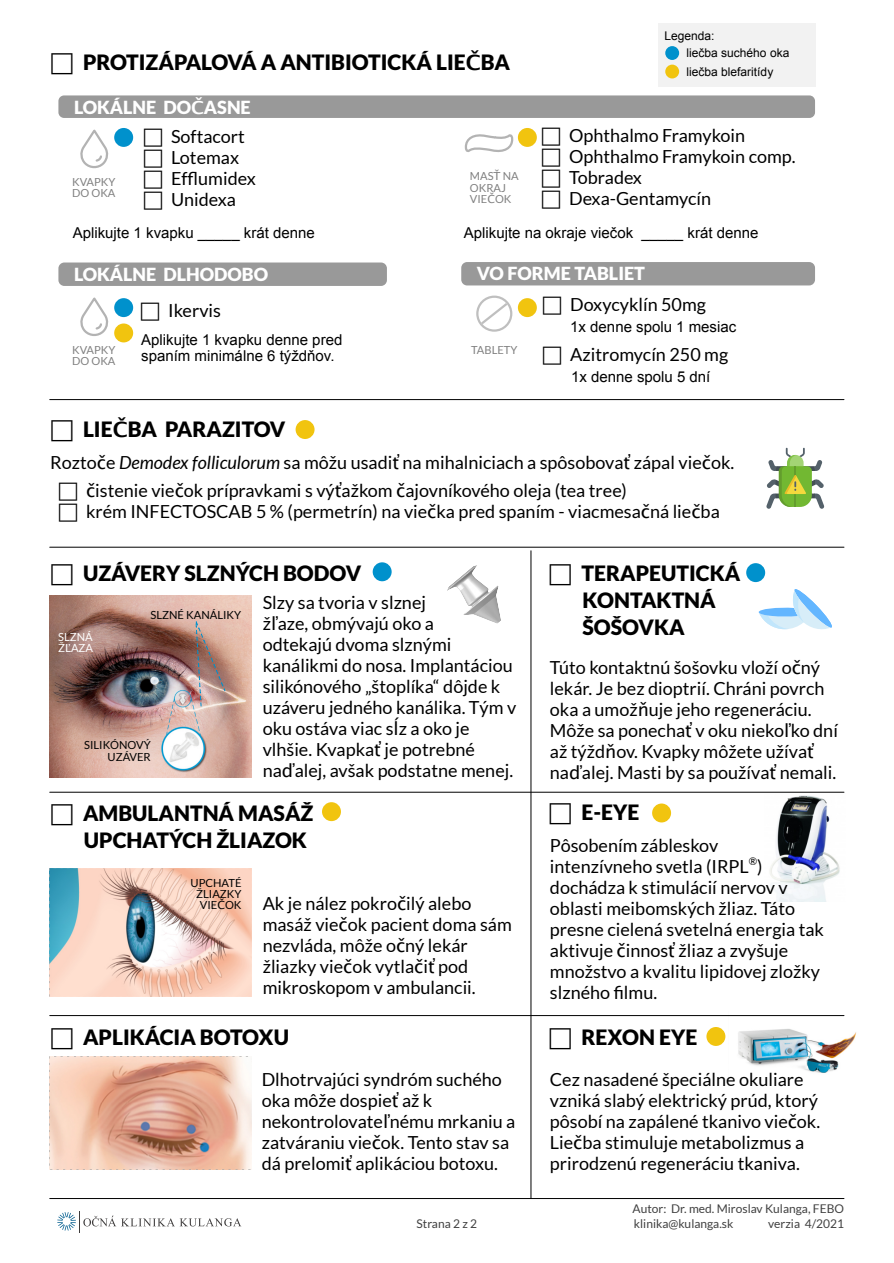
<style>
.page{position:relative;width:894px;height:1263px;background:#fff}
.page>*{position:absolute;margin:0;border:0;box-sizing:border-box;transform-origin:0 0}
.t1{font:900 21.15px/27px "Lato";color:#000}
.t2{font:18px/21px "Lato";color:#000}
.t3{font:900 18px "Lato";color:#fff}
.t4{font:15px/15.5px "Arial";color:#000}
.t5{font:12px "Lato";color:#404040}
.t6{font:12px "Arial";color:#000}
.t7{font:11.1px/11.1px "Lato";color:#000;text-align:right}
.t8{font:11.1px/11.1px "Lato";color:#808080}
.t9{font:11.1px/11.1px "Lato";color:#fff}
.s1{font-family:"Lucida Grande";font-weight:700}
.s2{font-family:"Lucida Grande"}
.s3{font-style:italic}
</style>
<div class="page">
<div style="left:657px;top:23px;width:158px;height:64px;background:#f2f2f2"></div>
<img style="left:727px;top:1015px;width:130px;height:58px">
<svg style="left:465px;top:134px;width:49px;height:18px"></svg>
<div style="left:58px;top:95px;width:756px;height:23px;background:#999;border-radius:6px"></div>
<div style="left:461px;top:262px;width:353px;height:23px;background:#999;border-radius:6px"></div>
<div style="left:58px;top:262px;width:329px;height:24px;background:#999;border-radius:6px"></div>
<hr style="left:50px;top:399px;width:793px;height:1px;background:#000">
<hr style="left:50px;top:547px;width:793px;height:1px;background:#000">
<hr style="left:50px;top:792px;width:793px;height:1px;background:#000">
<hr style="left:50px;top:1015px;width:793px;height:1px;background:#000">
<svg style="left:80px;top:129px;width:29px;height:40px"></svg>
<svg style="left:80px;top:297px;width:29px;height:39px"></svg>
<svg style="left:476px;top:296px;width:36px;height:36px"></svg>
<div style="left:665px;top:46px;width:14px;height:14px;background:#0091cc;border-radius:50%"></div>
<div style="left:665px;top:65px;width:14px;height:13px;background:#f1c40f;border-radius:50%"></div>
<svg style="left:766px;top:448px;width:58px;height:61px"></svg>
<img style="left:50px;top:596px;width:202px;height:182px">
<svg style="left:195px;top:616px;width:31px;height:91px;background:#ba978e"></svg>
<img style="left:447px;top:565px;width:54px;height:59px">
<hr style="left:530px;top:551px;width:1px;height:647px;background:#000">
<svg style="left:758px;top:589px;width:73px;height:41px"></svg>
<img style="left:49px;top:868px;width:203px;height:128px">
<img style="left:770px;top:795px;width:70px;height:107px">
<img style="left:49px;top:1057px;width:203px;height:112px">
<hr style="left:50px;top:1198px;width:793px;height:1px;background:#000">
<svg style="left:57px;top:1211px;width:184px;height:21px"></svg>
<div style="left:114px;top:128px;width:19px;height:19px;background:#0091cc;border-radius:50%"></div>
<div style="left:114px;top:298px;width:19px;height:19px;background:#0091cc;border-radius:50%"></div>
<div style="left:372px;top:562px;width:19px;height:19px;background:#0091cc;border-radius:50%"></div>
<div style="left:746px;top:563px;width:18px;height:19px;background:#0091cc;border-radius:50%"></div>
<div style="left:517px;top:128px;width:19px;height:19px;background:#f1c40f;border-radius:50%"></div>
<div style="left:114px;top:323px;width:19px;height:19px;background:#f1c40f;border-radius:50%"></div>
<div style="left:517px;top:298px;width:19px;height:19px;background:#f1c40f;border-radius:50%"></div>
<div style="left:295px;top:420px;width:19px;height:19px;background:#f1c40f;border-radius:50%"></div>
<div style="left:322px;top:802px;width:19px;height:19px;background:#f1c40f;border-radius:50%"></div>
<div style="left:652px;top:803px;width:18px;height:19px;background:#f1c40f;border-radius:50%"></div>
<div style="left:706px;top:1027px;width:19px;height:19px;background:#f1c40f;border-radius:50%"></div>
<p class="t1" style="left:83px;top:50px;width:428px">PROTIZÁPALOVÁ A ANTIBIOTICKÁ LIE<span class="s1">Č</span>BA</p>
<p class="t3" style="left:74px;top:99px;width:178px">LOKÁLNE DO<span class="s1">Č</span>ASNE</p>
<p class="t8" style="left:72px;top:177px;width:45px">KVAPKY<br>DO OKA</p>
<p class="t2" style="left:171px;top:127px;width:86px">Softacort<br>Lotemax<br>Efflumidex<br>Unidexa</p>
<p class="t8" style="left:469px;top:171px;width:50px">MAS<span class="s2">Ť</span> NA<br>OKRAJ<br>VIE<span class="s2">Č</span>OK</p>
<p class="t6" style="left:664px;top:32px;width:52px">Legenda:</p>
<p class="t6" style="left:686px;top:67px;width:88px">liečba blefaritídy</p>
<p class="t6" style="left:686px;top:49px;width:104px">liečba suchého oka</p>
<p class="t2" style="left:569px;top:126px;width:228px">Ophthalmo Framykoin<br>Ophthalmo Framykoin comp.<br>Tobradex<br>Dexa-Gentamycín</p>
<p class="t4" style="left:73px;top:227px;width:243px">Aplikujte 1 kvapku _____ krát denne</p>
<p class="t4" style="left:463px;top:227px;width:296px">Aplikujte na okraje viečok _____ krát denne</p>
<p class="t3" style="left:74px;top:266px;width:195px">LOKÁLNE DLHODOBO</p>
<p class="t3" style="left:476px;top:266px;width:170px">VO FORME TABLIET</p>
<p class="t2" style="left:168px;top:301px;width:54px">Ikervis</p>
<p class="t2" style="left:570px;top:295px;width:137px">Doxycyklín 50mg</p>
<p class="t4" style="left:570px;top:320px;width:167px">1x denne spolu 1 mesiac</p>
<p class="t2" style="left:570px;top:345px;width:159px">Azitromycín 250 mg</p>
<p class="t4" style="left:571px;top:370px;width:141px">1x denne spolu 5 dní</p>
<p class="t4" style="left:141px;top:334px;width:202px">Aplikujte 1 kvapku denne pred spaním minimálne 6 týždňov.</p>
<p class="t8" style="left:72px;top:345px;width:45px">KVAPKY<br>DO OKA</p>
<p class="t8" style="left:471px;top:345px;width:48px">TABLETY</p>
<p class="t1" style="left:83px;top:417px;width:204px">LIE<span class="s1">Č</span>BA PARAZITOV</p>
<p class="t2" style="left:50px;top:453px;width:685px">Rozto<span class="s2">č</span>e <span class="s3">Demodex folliculorum</span> sa môžu usadi<span class="s2">ť</span> na mihalniciach a spôsobova<span class="s2">ť</span> zápal vie<span class="s2">č</span>ok.</p>
<p class="t2" style="left:86px;top:481px;width:635px"><span class="s2">č</span>istenie vie<span class="s2">č</span>ok prípravkami s vý<span class="s2">ť</span>ažkom <span class="s2">č</span>ajovníkového oleja (tea tree)<br>krém INFECTOSCAB 5 % (permetrín) na vie<span class="s2">č</span>ka pred spaním - viacmesa<span class="s2">č</span>ná lie<span class="s2">č</span>ba</p>
<p class="t1" style="left:83px;top:561px;width:279px">UZÁVERY SLZNÝCH BODOV</p>
<p class="t9" style="left:58px;top:632px;width:37px">SLZNÁ<br>Ž<span class="s2">Ľ</span>AZA</p>
<p class="t7" style="left:150px;top:610px;width:92px">SLZNÉ KANÁLIKY</p>
<p class="t7" style="left:84px;top:740px;width:68px">SILIKÓNOVÝ<br>UZÁVER</p>
<p class="t2" style="left:262px;top:593px;width:255px">Slzy sa tvoria v slznej<br>ž<span class="s2">ľ</span>aze, obmývajú oko a<br>odtekajú dvoma slznými kanálikmi do nosa. Implantáciou silikónového „štoplíka“ dôjde k uzáveru jedného kanálika. Tým v oku ostáva viac s<span class="s2">ĺ</span>z a oko je vlhšie. Kvapka<span class="s2">ť</span> je potrebné na<span class="s2">ď</span>alej, avšak podstatne menej.</p>
<p class="t1" style="left:581px;top:561px;width:160px">TERAPEUTICKÁ<br>KONTAKTNÁ<br>ŠOŠOVKA</p>
<p class="t2" style="left:549px;top:658px;width:289px">Túto kontaktnú šošovku vloží o<span class="s2">č</span>ný lekár. Je bez dioptrií. Chráni povrch oka a umož<span class="s2">ň</span>uje jeho regeneráciu.<br>Môže sa ponecha<span class="s2">ť</span> v oku nieko<span class="s2">ľ</span>ko dní až týžd<span class="s2">ň</span>ov. Kvapky môžete užíva<span class="s2">ť </span>na<span class="s2">ď</span>alej. Masti by sa používa<span class="s2">ť</span> nemali.</p>
<p class="t1" style="left:83px;top:801px;width:232px">AMBULANTNÁ MASÁŽ</p>
<p class="t1" style="left:581px;top:800px;width:59px">E-EYE</p>
<p class="t1" style="left:84px;top:828px;width:224px">UPCHATÝCH ŽLIAZOK</p>
<p class="t2" style="left:549px;top:836px;width:275px">Pôsobením zábleskov intenzívneho svetla (IRPL<sup>®</sup>) dochádza k stimulácií nervov v oblasti meibomských žliaz. Táto presne cielená svetelná energia tak aktivuje <span class="s2">č</span>innos<span class="s2">ť</span> žliaz a zvyšuje množstvo a kvalitu lipidovej zložky slzného filmu.</p>
<p class="t1" style="left:581px;top:1025px;width:117px">REXON EYE</p>
<p class="t2" style="left:549px;top:1070px;width:272px">Cez nasadené špeciálne okuliare vzniká slabý elektrický prúd, ktorý pôsobí na zapálené tkanivo vie<span class="s2">č</span>ok.<br>Lie<span class="s2">č</span>ba stimuluje metabolizmus a prirodzenú regeneráciu tkaniva.</p>
<p class="t5" style="left:632px;top:1203px;width:213px">Autor: Dr. med. Miroslav Kulanga, FEBO</p>
<p class="t7" style="left:190px;top:877px;width:52px">UPCHATÉ<br>ŽLIAZKY<br>VIE<span class="s2">Č</span>OK</p>
<p class="t2" style="left:262px;top:894px;width:250px">Ak je nález pokro<span class="s2">č</span>ilý alebo masáž vie<span class="s2">č</span>ok pacient doma sám nezvláda, môže o<span class="s2">č</span>ný lekár žliazky vie<span class="s2">č</span>ok vytla<span class="s2">č</span>i<span class="s2">ť</span> pod mikroskopom v ambulancii.</p>
<p class="t1" style="left:83px;top:1025px;width:207px">APLIKÁCIA BOTOXU</p>
<p class="t2" style="left:261px;top:1070px;width:255px">Dlhotrvajúci syndróm suchého oka môže dospie<span class="s2">ť</span> až k nekontrolovate<span class="s2">ľ</span>nému mrkaniu a zatváraniu vie<span class="s2">č</span>ok. Tento stav sa dá prelomi<span class="s2">ť</span> aplikáciou botoxu.</p>
<p class="t5" style="left:416px;top:1218px;width:62px">Strana 2 z 2</p>
<p class="t5" style="left:633px;top:1218px;width:101px">klinika@kulanga.sk</p>
<p class="t5" style="left:768px;top:1218px;width:77px">verzia 4/2021</p>
</div>
